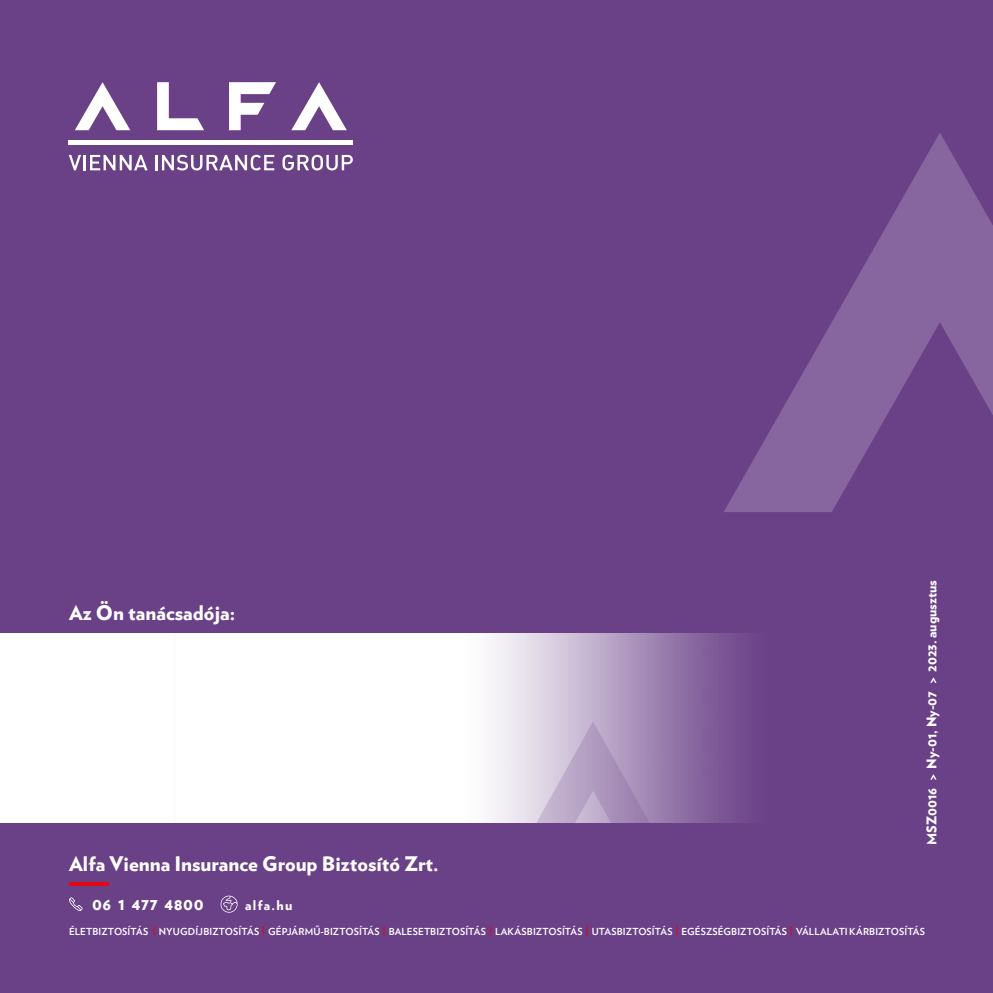
<style>
.page{position:relative;width:993px;height:993px;background:#fff}
.page>*{position:absolute;margin:0;border:0;box-sizing:border-box;transform-origin:0 0}
.t1{font:900 19.95px "Verlag";color:#fff}
.t2{font:900 16.62px "Verlag";letter-spacing:.03em;color:#fff}
.t3{font:900 13.3px "Verlag";color:#fff}
.t4{font:700 9.62px "Verlag";letter-spacing:.01em;color:#fff}
</style>
<div class="page">
<div style="left:0;top:0;width:992px;height:992px;background:#6a4087"></div>
<svg style="left:724px;top:133px;width:268px;height:379px"></svg>
<svg style="left:930px;top:774px;width:6px;height:5px"></svg>
<svg style="left:930px;top:677px;width:6px;height:5px"></svg>
<svg style="left:69px;top:897px;width:14px;height:13px"></svg>
<svg style="left:69px;top:882px;width:40px;height:3px"></svg>
<img style="left:0;top:633px;width:745px;height:189px">
<svg style="left:515px;top:721px;width:155px;height:102px"></svg>
<svg style="left:220px;top:895px;width:17px;height:17px"></svg>
<svg style="left:291px;top:82px;width:56px;height:48px"></svg>
<svg style="left:229px;top:82px;width:47px;height:48px"></svg>
<svg style="left:157px;top:82px;width:47px;height:48px"></svg>
<svg style="left:75px;top:82px;width:55px;height:48px"></svg>
<div style="left:69px;top:140px;width:284px;height:5px;background:#fff"></div>
<svg style="left:69px;top:155px;width:12px;height:15px"></svg>
<hr style="left:83px;top:155px;width:3px;height:15px;background:#fff">
<svg style="left:90px;top:155px;width:57px;height:15px"></svg>
<hr style="left:155px;top:155px;width:3px;height:15px;background:#fff">
<svg style="left:162px;top:155px;width:112px;height:15px"></svg>
<svg style="left:282px;top:155px;width:71px;height:15px"></svg>
<h1 class="t1" style="left:69px;top:596px;width:168px">Az Ön tanácsadója:</h1>
<h1 class="t1" style="left:69px;top:847px;width:371px">Alfa Vienna Insurance Group Biztosító Zrt.</h1>
<h3 class="t3" style="left:920px;top:671px;width:93px;rotate:-90deg">2023. augusztus</h3>
<h3 class="t3" style="left:920px;top:768px;width:79px;rotate:-90deg">Ny-01, Ny-07</h3>
<h3 class="t3" style="left:920px;top:844px;width:59px;rotate:-90deg">MSZ0016</h3>
<h2 class="t2" style="left:92px;top:889px;width:113px">06 1 477 4800</h2>
<h3 class="t3" style="left:245px;top:893px;width:49px">alfa.hu</h3>
<p class="t4" style="left:69px;top:923px;width:857px">ÉLETBIZTOSÍTÁS <sup>|</sup> NYUGDÍJBIZTOSÍTÁS <sup>|</sup> GÉPJÁRMŰ-BIZTOSÍTÁS <sup>|</sup> BALESETBIZTOSÍTÁS <sup>|</sup> LAKÁSBIZTOSÍTÁS <sup>|</sup> UTASBIZTOSÍTÁS <sup>|</sup> EGÉSZSÉGBIZTOSÍTÁS <sup>|</sup> VÁLLALATI KÁRBIZTOSÍTÁS</p>
</div>
